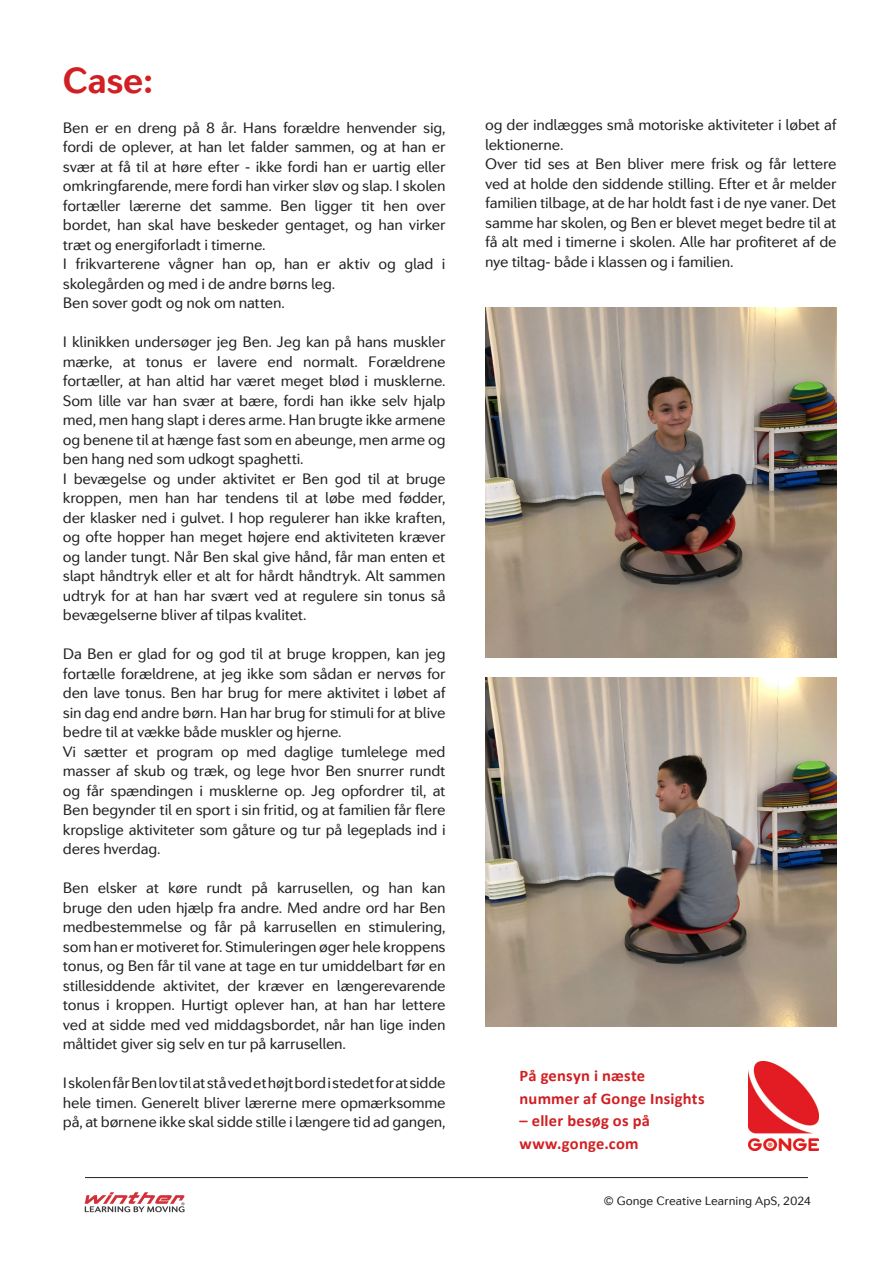
<style>
.page{position:relative;width:893px;height:1263px;background:#fff}
.page>*{position:absolute;margin:0;border:0;box-sizing:border-box;transform-origin:0 0}
.t1{font:700 36px "Seconda Soft";color:#d11f23}
.t2{font:700 16.2px "Calibri";letter-spacing:.015em;color:#d11f23}
.t3{font:15px/19.5px "Seconda Soft";letter-spacing:-.015em;color:#231f20;text-align:justify}
.t4{font:12px "Seconda Soft";color:#231f20}
</style>
<div class="page">
<svg style="left:85px;top:1192px;width:100px;height:20px"></svg>
<hr style="left:85px;top:1177px;width:723px;height:1px;background:#231f20">
<img style="left:748px;top:1061px;width:70px;height:89px">
<img style="left:485px;top:308px;width:352px;height:349px">
<img style="left:485px;top:677px;width:352px;height:349px">
<p class="t1" style="left:63px;top:58px;width:92px">Case:</p>
<p class="t3" style="left:63px;top:118px;width:384px">Ben er en dreng på 8 år. Hans forældre henvender sig, fordi de oplever, at han let falder sammen, og at han er svær at få til at høre efter - ikke fordi han er uartig eller omkringfarende, mere fordi han virker sløv og slap. I skolen fortæller lærerne det samme. Ben ligger tit hen over bordet, han skal have beskeder gentaget, og han virker træt og energiforladt i timerne.</p>
<p class="t3" style="left:63px;top:254px;width:384px">I frikvarterene vågner han op, han er aktiv og glad i skolegården og med i de andre børns leg.</p>
<p class="t3" style="left:63px;top:293px;width:223px">Ben sover godt og nok om natten.</p>
<p class="t3" style="left:63px;top:332px;width:384px">I klinikken undersøger jeg Ben. Jeg kan på hans muskler mærke, at tonus er lavere end normalt. Forældrene fortæller, at han altid har været meget blød i musklerne.<br>Som lille var han svær at bære, fordi han ikke selv hjalp med, men hang slapt i deres arme. Han brugte ikke armene og benene til at hænge fast som en abeunge, men arme og ben hang ned som udkogt spaghetti.</p>
<p class="t3" style="left:63px;top:469px;width:384px">I bevægelse og under aktivitet er Ben god til at bruge kroppen, men han har tendens til at løbe med fødder, der klasker ned i gulvet. I hop regulerer han ikke kraften, og ofte hopper han meget højere end aktiviteten kræver og lander tungt. Når Ben skal give hånd, får man enten et slapt håndtryk eller et alt for hårdt håndtryk. Alt sammen udtryk for at han har svært ved at regulere sin tonus så bevægelserne bliver af tilpas kvalitet.</p>
<p class="t3" style="left:63px;top:644px;width:384px">Da Ben er glad for og god til at bruge kroppen, kan jeg fortælle forældrene, at jeg ikke som sådan er nervøs for den lave tonus. Ben har brug for mere aktivitet i løbet af sin dag end andre børn. Han har brug for stimuli for at blive bedre til at vække både muskler og hjerne.</p>
<p class="t3" style="left:63px;top:742px;width:384px">Vi sætter et program op med daglige tumlelege med masser af skub og træk, og lege hvor Ben snurrer rundt og får spændingen i musklerne op. Jeg opfordrer til, at Ben begynder til en sport i sin fritid, og at familien får flere kropslige aktiviteter som gåture og tur på legeplads ind i deres hverdag.</p>
<p class="t3" style="left:63px;top:878px;width:384px">Ben elsker at køre rundt på karrusellen, og han kan bruge den uden hjælp fra andre. Med andre ord har Ben medbestemmelse og får på karrusellen en stimulering, som han er motiveret for. Stimuleringen øger hele kroppens tonus, og Ben får til vane at tage en tur umiddelbart før en stillesiddende aktivitet, der kræver en længerevarende tonus i kroppen. Hurtigt oplever han, at han har lettere ved at sidde med ved middagsbordet, når han lige inden måltidet giver sig selv en tur på karrusellen.</p>
<p class="t3" style="left:63px;top:1073px;width:384px">I skolen får Ben lov til at stå ved et højt bord i stedet for at sidde hele timen. Generelt bliver lærerne mere opmærksomme på, at børnene ikke skal sidde stille i længere tid ad gangen,</p>
<p class="t3" style="left:485px;top:115px;width:353px">og der indlægges små motoriske aktiviteter i løbet af lektionerne.</p>
<p class="t3" style="left:485px;top:154px;width:353px">Over tid ses at Ben bliver mere frisk og får lettere ved at holde den siddende stilling. Efter et år melder familien tilbage, at de har holdt fast i de nye vaner. Det samme har skolen, og Ben er blevet meget bedre til at få alt med i timerne i skolen. Alle har profiteret af de nye tiltag- både i klassen og i familien.</p>
<p class="t2" style="left:520px;top:1064px;width:127px">På gensyn i næste</p>
<p class="t2" style="left:520px;top:1087px;width:186px">nummer af Gonge Insights</p>
<p class="t2" style="left:520px;top:1109px;width:132px">– eller besøg os på</p>
<p class="t2" style="left:520px;top:1132px;width:120px">www.gonge.com</p>
<p class="t4" style="left:604px;top:1193px;width:209px">© Gonge Creative Learning ApS, 2024</p>
</div>
